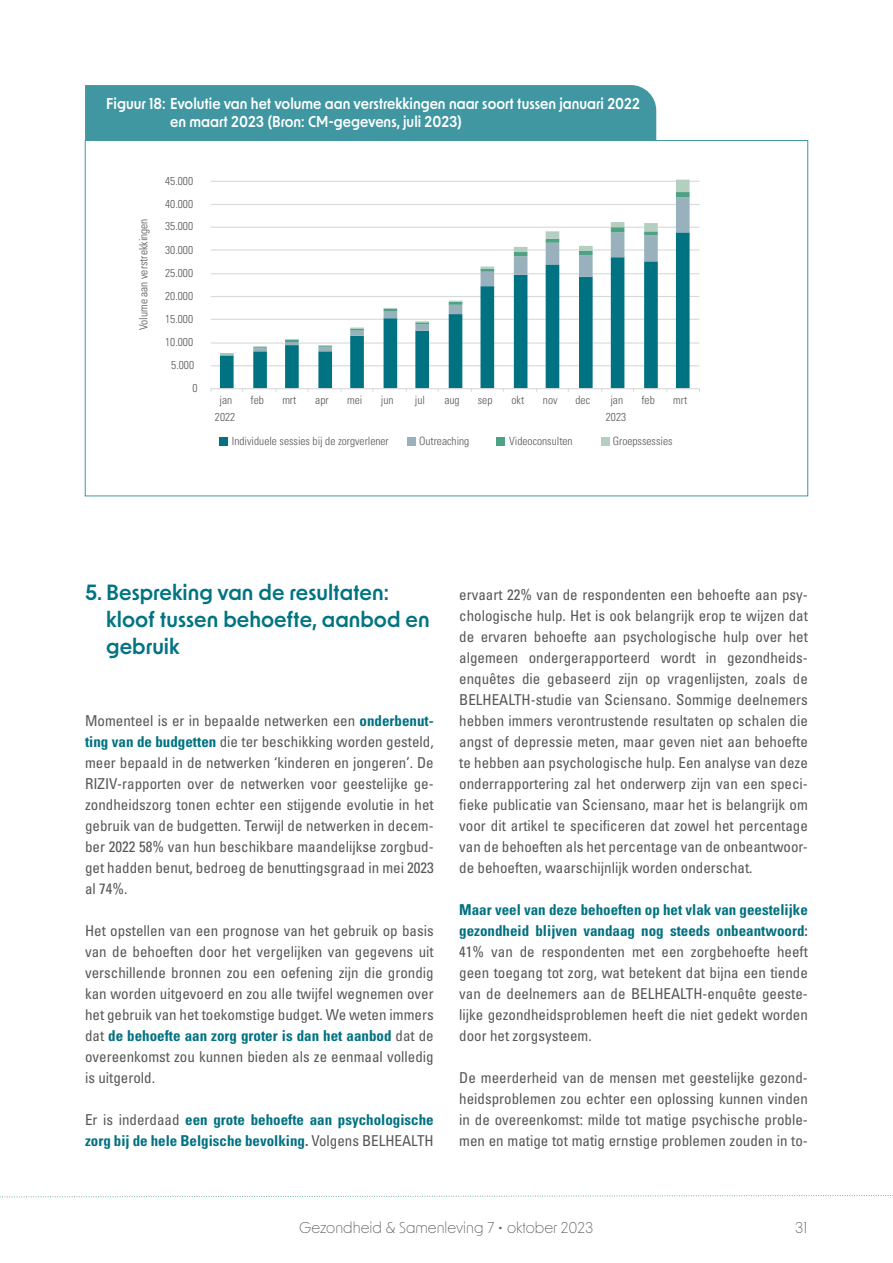
<style>
.page{position:relative;width:893px;height:1263px;background:#fff}
.page>*{position:absolute;margin:0;border:0;box-sizing:border-box;transform-origin:0 0}
.t1{font:600 21px/27px "New Order";color:#007481}
.t2{font:condensed 15px/21px "Univers LT Std";color:#575756;text-align:justify}
.t3{font:600 15px/18px "New Order";color:#fff;scale:.93 1}
.t4{font:700 condensed 15px/21px "Univers LT Std";color:#007181}
.t5{font:300 15px "New Order";color:#53575a}
.t6{font:300 15px "New Order";color:#575756}
.t7{font:300 condensed 11.4px "Univers LT Std";color:#575756}
.s1{font-weight:700;color:#007181}
.s2{font-weight:400;color:#575756}
.s3{color:#575756}
.s4{font-weight:700}
</style>
<div class="page">
<svg style="left:0;top:1195px;width:893px;height:3px"></svg>
<div style="left:85px;top:85px;width:571px;height:55px;background:#4097a1"></div>
<hr style="left:211px;top:365px;width:488px;height:1px;background:#dad9d9">
<hr style="left:211px;top:342px;width:488px;height:2px;background:#dad9d9">
<hr style="left:211px;top:319px;width:488px;height:1px;background:#dad9d9">
<hr style="left:211px;top:296px;width:488px;height:1px;background:#dad9d9">
<hr style="left:211px;top:273px;width:488px;height:1px;background:#dad9d9">
<hr style="left:211px;top:249px;width:488px;height:2px;background:#dad9d9">
<hr style="left:211px;top:227px;width:488px;height:1px;background:#dad9d9">
<hr style="left:211px;top:204px;width:488px;height:1px;background:#dad9d9">
<hr style="left:211px;top:181px;width:488px;height:1px;background:#dad9d9">
<svg style="left:220px;top:355px;width:470px;height:33px"></svg>
<svg style="left:220px;top:180px;width:470px;height:174px"></svg>
<hr style="left:211px;top:388px;width:488px;height:1px;background:#dad9d9">
<div style="left:220px;top:437px;width:8px;height:8px;background:#007282"></div>
<div style="left:408px;top:437px;width:8px;height:8px;background:#98b1bc"></div>
<div style="left:497px;top:437px;width:8px;height:8px;background:#4ca282"></div>
<div style="left:601px;top:437px;width:8px;height:8px;background:#b4cfc0"></div>
<p class="t3" style="left:170px;top:94px;width:507px;text-indent:-64px">Figuur 18: Evolutie van het volume aan verstrekkingen naar soort tussen januari 2022 en maart 2023 (Bron: CM-gegevens, juli 2023)</p>
<p class="t7" style="left:165px;top:174px;width:29px">45.000</p>
<p class="t7" style="left:137px;top:330px;width:113px;rotate:-90deg">Volume aan verstrekkingen</p>
<p class="t7" style="left:165px;top:197px;width:29px">40.000</p>
<p class="t7" style="left:165px;top:219px;width:29px">35.000</p>
<p class="t7" style="left:165px;top:243px;width:29px">30.000</p>
<p class="t7" style="left:165px;top:266px;width:29px">25.000</p>
<p class="t7" style="left:165px;top:289px;width:29px">20.000</p>
<p class="t7" style="left:165px;top:312px;width:29px">15.000</p>
<p class="t7" style="left:165px;top:335px;width:29px">10.000</p>
<p class="t7" style="left:171px;top:358px;width:24px">5.000</p>
<p class="t7" style="left:192px;top:381px;width:7px">0</p>
<p class="t7" style="left:219px;top:393px;width:14px">jan</p>
<p class="t7" style="left:251px;top:393px;width:15px">feb</p>
<p class="t7" style="left:282px;top:393px;width:15px">mrt</p>
<p class="t7" style="left:315px;top:393px;width:15px">apr</p>
<p class="t7" style="left:347px;top:393px;width:17px">mei</p>
<p class="t7" style="left:381px;top:393px;width:14px">jun</p>
<p class="t7" style="left:415px;top:393px;width:12px">jul</p>
<p class="t7" style="left:444px;top:393px;width:17px">aug</p>
<p class="t7" style="left:478px;top:393px;width:16px">sep</p>
<p class="t7" style="left:511px;top:393px;width:14px">okt</p>
<p class="t7" style="left:543px;top:393px;width:16px">nov</p>
<p class="t7" style="left:576px;top:393px;width:16px">dec</p>
<p class="t7" style="left:610px;top:393px;width:14px">jan</p>
<p class="t7" style="left:641px;top:393px;width:15px">feb</p>
<p class="t7" style="left:673px;top:393px;width:15px">mrt</p>
<p class="t7" style="left:215px;top:410px;width:22px">2022</p>
<p class="t7" style="left:606px;top:410px;width:22px">2023</p>
<p class="t7" style="left:232px;top:434px;width:158px">Individuele sessies bij de zorgverlener</p>
<p class="t7" style="left:419px;top:434px;width:52px">Outreaching</p>
<p class="t7" style="left:509px;top:434px;width:65px">Videoconsulten</p>
<p class="t7" style="left:613px;top:434px;width:61px">Groepssessies</p>
<h1 class="t1" style="left:106px;top:578px;width:325px;text-indent:-21px">5. Bespreking van de resultaten: kloof tussen behoefte, aanbod en gebruik</h1>
<p class="t2" style="left:85px;top:710px;width:350px">Momenteel is er in bepaalde netwerken een <span class="s1">onderbenut&shy;ting van de budgetten</span> die ter beschikking worden gesteld, meer bepaald in de netwerken ‘kinderen en jongeren’. De RIZIV-rapporten over de netwerken voor geestelijke ge&shy;zondheidszorg tonen echter een stijgende evolutie in het gebruik van de budgetten. Terwijl de netwerken in decem&shy;ber 2022 58% van hun beschikbare maandelijkse zorgbud&shy;get hadden benut, bedroeg de benuttingsgraad in mei 2023 al 74%.</p>
<p class="t2" style="left:85px;top:920px;width:350px">Het opstellen van een prognose van het gebruik op basis van de behoeften door het vergelijken van gegevens uit verschillende bronnen zou een oefening zijn die grondig kan worden uitgevoerd en zou alle twijfel wegnemen over het gebruik van het toekomstige budget. We weten immers dat <span class="s1">de behoefte aan zorg groter is dan het aanbod</span> dat de overeenkomst zou kunnen bieden als ze eenmaal volledig is uitgerold.</p>
<p class="t4" style="left:85px;top:1109px;width:350px"><span class="s2">Er is inderdaad</span> een grote behoefte aan psychologische zorg bij de hele Belgische bevolking<span class="s3">.</span> <span class="s2">Volgens BELHEALTH</span></p>
<p class="t2" style="left:459px;top:584px;width:350px">ervaart 22% van de respondenten een behoefte aan psy&shy;chologische hulp. Het is ook belangrijk erop te wijzen dat de ervaren behoefte aan psychologische hulp over het algemeen ondergerapporteerd wordt in gezondheids&shy;enquêtes die gebaseerd zijn op vragenlijsten, zoals de BELHEALTH-studie van Sciensano. Sommige deelnemers hebben immers verontrustende resultaten op schalen die angst of depressie meten, maar geven niet aan behoefte te hebben aan psychologische hulp. Een analyse van deze onderrapportering zal het onderwerp zijn van een speci&shy;fieke publicatie van Sciensano, maar het is belangrijk om voor dit artikel te specificeren dat zowel het percentage van de behoeften als het percentage van de onbeantwoor&shy;de behoeften, waarschijnlijk worden onderschat.</p>
<p class="t2" style="left:459px;top:899px;width:350px"><span class="s1">Maar veel van deze behoeften op het vlak van geestelijke gezondheid blijven vandaag nog steeds onbeantwoord</span><span class="s4">:<br></span>41% van de respondenten met een zorgbehoefte heeft geen toegang tot zorg, wat betekent dat bijna een tiende van de deelnemers aan de BELHEALTH-enquête geeste&shy;lijke gezondheidsproblemen heeft die niet gedekt worden door het zorgsysteem.</p>
<p class="t2" style="left:459px;top:1067px;width:350px">De meerderheid van de mensen met geestelijke gezond&shy;heidsproblemen zou echter een oplossing kunnen vinden in de overeenkomst: milde tot matige psychische proble&shy;men en matige tot matig ernstige problemen zouden in to-</p>
<p class="t5" style="left:299px;top:1218px;width:296px">Gezondheid &amp; Samenleving 7 • oktober 2023</p>
<p class="t6" style="left:795px;top:1218px;width:14px">31</p>
</div>
